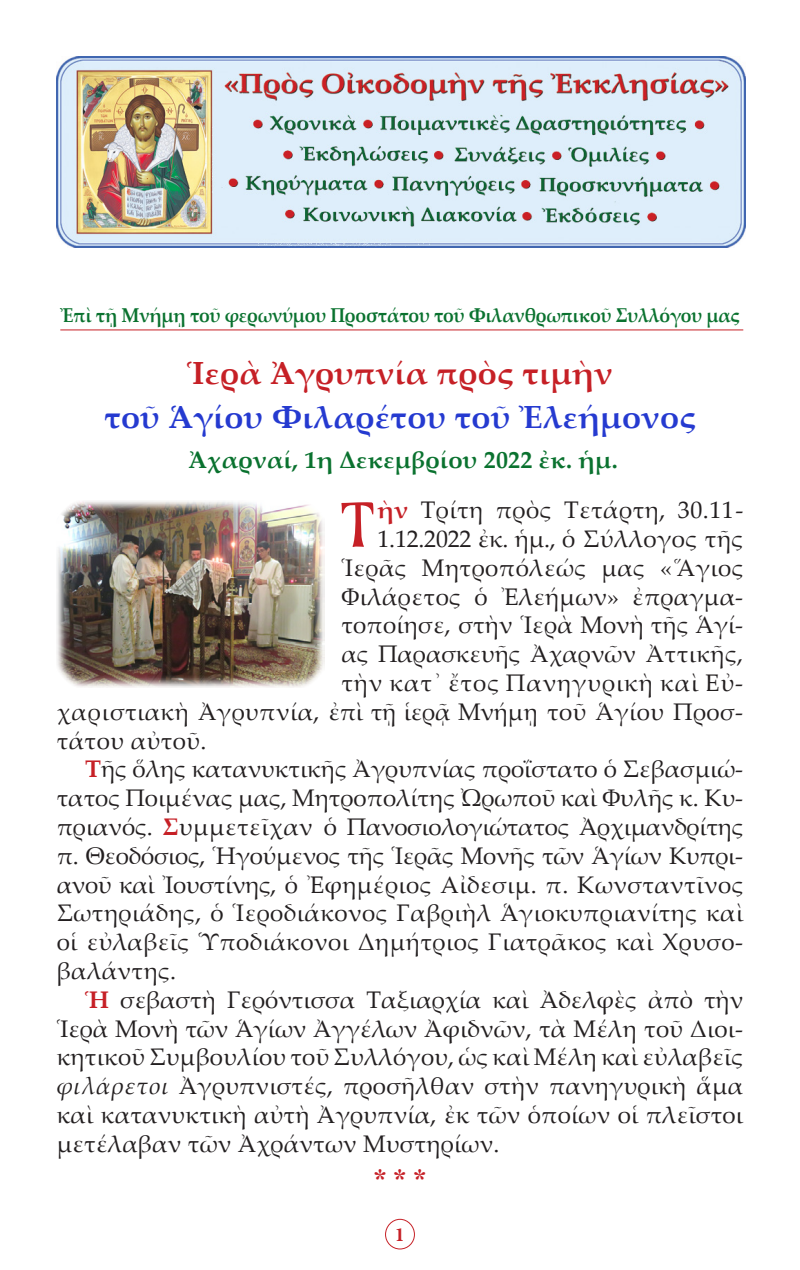
<style>
.page{position:relative;width:800px;height:1270px;background:#fff}
.page>*{position:absolute;margin:0;border:0;box-sizing:border-box;transform-origin:0 0}
.t1{font:67.2px "Icon Script Pro Test 1";color:#c62026}
.t2{font:700 32px "Palatino Linotype";letter-spacing:.01em;color:#253ad0}
.t3{font:700 32px "Palatino Linotype";letter-spacing:.01em;color:#c62026}
.t4{font:28px "CTOS New Times Bold Test 1";color:#c62026}
.t5{font:24px/28.8px "Palatino Linotype";letter-spacing:.02em;color:#231f20;text-align:justify}
.t6{font:700 24px "Palatino Linotype";letter-spacing:.01em;color:#0a722f}
.t7{font:24px "Palatino Linotype";color:#231f20}
.t8{font:24px "Palatino Linotype";letter-spacing:.04em;color:#231f20}
.t9{font:700 20px "Palatino Linotype";letter-spacing:-.01em;color:#0a722f;scale:.9 1}
.t10{font:700 20px "Minion Pro";color:#c62026}
.s1{font-weight:700;color:#c62026}
.s2{font-style:italic}
</style>
<div class="page">
<div style="left:385px;top:1219px;width:30px;height:30px;border:1px solid #c62026;border-radius:50%"></div>
<hr style="left:60px;top:330px;width:683px;height:1px;background:#c62026">
<img style="left:57px;top:57px;width:689px;height:191px">
<img style="left:57px;top:501px;width:267px;height:187px">
<p class="t9" style="left:60px;top:301px;width:756px">Ἐπὶ τῇ Μνήμῃ τοῦ φερωνύμου Προστάτου τοῦ Φιλανθρωπικοῦ Συλλόγου μας</p>
<p class="t3" style="left:187px;top:351px;width:427px">Ἱερὰ Ἀγρυπνία πρὸς τιμὴν</p>
<p class="t2" style="left:104px;top:395px;width:593px">τοῦ Ἁγίου Φιλαρέτου τοῦ Ἐλεήμονος</p>
<p class="t6" style="left:189px;top:443px;width:431px">Ἀχαρναί, 1η Δεκεμβρίου 2022 ἐκ. ἡμ.</p>
<p class="t1" style="left:341px;top:480px;width:39px">Τ</p>
<p class="t5" style="left:377px;top:495px;width:367px"><span class="s1">ὴν</span> Τρίτη πρὸς Τετάρτη, 30.11-</p>
<p class="t5" style="left:377px;top:523px;width:367px">1.12.2022 ἐκ. ἡμ., ὁ Σύλλογος τῆς</p>
<p class="t5" style="left:341px;top:552px;width:403px">Ἱερᾶς Μητροπόλεώς μας «῞Αγιος</p>
<p class="t5" style="left:341px;top:581px;width:403px">Φιλάρετος ὁ Ἐλεήμων» ἐπραγμα-</p>
<p class="t5" style="left:341px;top:610px;width:403px">τοποίησε, στὴν Ἱερὰ Μονὴ τῆς Ἁγί-</p>
<p class="t7" style="left:341px;top:637px;width:403px">ας Παρασκευῆς Ἀχαρνῶν Ἀττικῆς,</p>
<p class="t8" style="left:341px;top:666px;width:403px">τὴν κατ᾿ ἔτος Πανηγυρικὴ καὶ Εὐ-</p>
<p class="t5" style="left:57px;top:696px;width:688px">χαριστιακὴ Ἀγρυπνία, ἐπὶ τῇ ἱερᾷ Μνήμῃ τοῦ Ἁγίου Προσ-</p>
<p class="t5" style="left:57px;top:725px;width:151px">τάτου αὐτοῦ.</p>
<p class="t5" style="left:57px;top:754px;width:688px;text-indent:28px"><span class="s1">Τ</span>ῆς ὅλης κατανυκτικῆς Ἀγρυπνίας προΐστατο ὁ Σεβασμιώ&shy;τατος Ποιμένας μας, Μητροπολίτης Ὠρωποῦ καὶ Φυλῆς κ. Κυ&shy;πριανός. <span class="s1">Σ</span>υμμετεῖχαν ὁ Πανοσιολογιώτατος Ἀρχιμανδρίτης π. Θεοδόσιος, Ἡγούμενος τῆς Ἱερᾶς Μονῆς τῶν Ἁγίων Κυπρι&shy;ανοῦ καὶ Ἰουστίνης, ὁ Ἐφημέριος Αἰδεσιμ. π. Κωνσταντῖνος Σωτηριάδης, ὁ Ἱεροδιάκονος Γαβριὴλ Ἁγιοκυπριανίτης καὶ οἱ εὐλαβεῖς Ὑποδιάκονοι Δημήτριος Γιατρᾶκος καὶ Χρυσο&shy;βαλάντης.</p>
<p class="t5" style="left:57px;top:984px;width:688px;text-indent:28px"><span class="s1">Ἡ</span> σεβαστὴ Γερόντισσα Ταξιαρχία καὶ Ἀδελφὲς ἀπὸ τὴν Ἱερὰ Μονὴ τῶν Ἁγίων Ἀγγέλων Ἀφιδνῶν, τὰ Μέλη τοῦ Διοι&shy;κητικοῦ Συμβουλίου τοῦ Συλλόγου, ὡς καὶ Μέλη καὶ εὐλαβεῖς <span class="s2">φιλάρετοι</span> Ἀγρυπνιστές, προσῆλθαν στὴν πανηγυρικὴ ἅμα καὶ κατανυκτικὴ αὐτὴ Ἀγρυπνία, ἐκ τῶν ὁποίων οἱ πλεῖστοι μετέλαβαν τῶν Ἀχράντων Μυστηρίων.</p>
<p class="t4" style="left:373px;top:1163px;width:55px">* * *</p>
<p class="t10" style="left:395px;top:1220px;width:11px">1</p>
</div>
